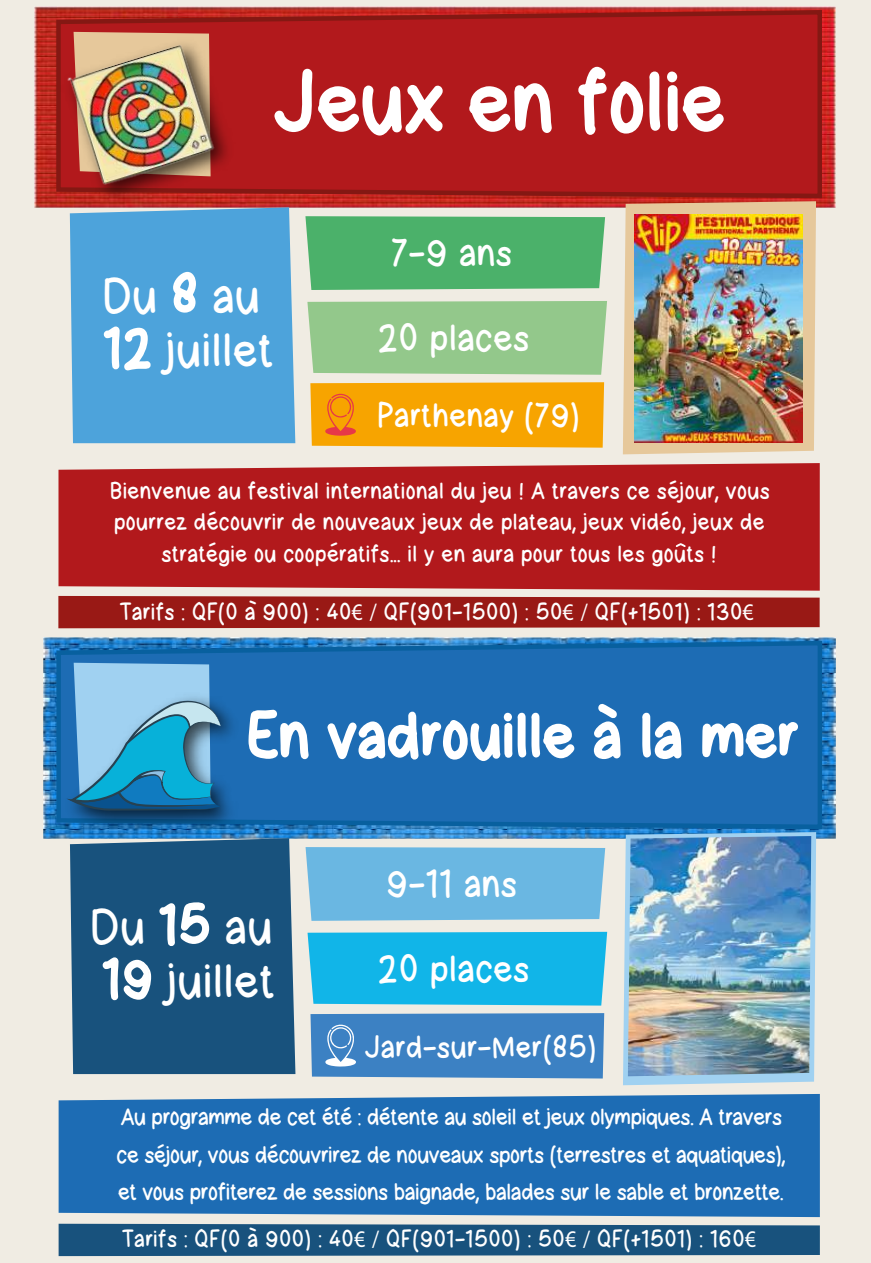
<style>
.page{position:relative;width:871px;height:1263px;background:#f0ece3}
.page>*{position:absolute;margin:0;border:0;box-sizing:border-box;transform-origin:0 0}
.t1{font:84.6px "Summer Rise";color:#fff;scale:.9 1}
.t2{font:63px "Summer Rise";color:#fff;scale:.9 1}
.t3{font:48.6px/54.7px "Summer Rise";color:#fff;scale:.9 1}
.t4{font:38.25px "Summer Rise";color:#fff;scale:.9 1}
.t5{font:33.75px "Summer Rise";color:#fff;scale:.9 1}
.t6{font:31.5px "Summer Rise";color:#fff;scale:.9 1}
.t7{font:23.62px/31.3px "Summer Rise";color:#fff;text-align:center;scale:.9 1}
.s1{font-size:54px}
.s2{font-family:"Myriad Pro"}
</style>
<div class="page">
<img style="left:43px;top:556px;width:793px;height:283px">
<img style="left:34px;top:6px;width:802px;height:202px">
<img style="left:53px;top:688px;width:5px;height:148px">
<img style="left:58px;top:6px;width:761px;height:1250px">
<h1 class="t1" style="left:273px;top:71px;width:502px;rotate:-1deg">Jeux en folie</h1>
<h3 class="t3" style="left:101px;top:274px;width:191px;rotate:-1deg">Du <span class="s1">8</span> au<br><span class="s1">12</span> juillet</h3>
<h3 class="t4" style="left:390px;top:238px;width:136px;rotate:-1deg">7-9 ans</h3>
<h3 class="t4" style="left:377px;top:323px;width:170px;rotate:-1deg">20 places</h3>
<h3 class="t5" style="left:376px;top:402px;width:227px;rotate:-1deg">Parthenay (79)</h3>
<p class="t7" style="left:109px;top:482px;width:735px;rotate:-1deg">Bienvenue au festival international du jeu ! A travers ce sejour, vous pourrez decouvrir de nouveaux jeux de plateau, jeux video, jeux de strategie ou cooperatifs... il y en aura pour tous les gouts !</p>
<p class="t7" style="left:120px;top:603px;width:705px;rotate:-1deg">Tarifs : QF(0 a 900) : 40<span class="s2">€ /</span> QF(901-1500) : 50<span class="s2">€ /</span> QF(+1501) : 130<span class="s2">€</span></p>
<h2 class="t2" style="left:246px;top:714px;width:614px;rotate:-1deg">En vadrouille a la mer</h2>
<h3 class="t3" style="left:89px;top:905px;width:206px;rotate:-1deg">Du <span class="s1">15</span> au<br><span class="s1">19</span> juillet</h3>
<h3 class="t4" style="left:386px;top:869px;width:147px;rotate:-1deg">9-11 ans</h3>
<h3 class="t4" style="left:377px;top:954px;width:170px;rotate:-1deg">20 places</h3>
<h3 class="t6" style="left:364px;top:1035px;width:259px;rotate:-1deg">Jard-sur-Mer(85)</h3>
<p class="t7" style="left:116px;top:1107px;width:745px;line-height:37.1px;text-align:justify;rotate:-1deg">Au programme de cet ete : detente au soleil et jeux olympiques. A travers ce sejour, vous decouvrirez de nouveaux sports (terrestres et aquatiques), et vous profiterez de sessions baignade, balades sur le sable et bronzette.</p>
<p class="t7" style="left:122px;top:1231px;width:705px;rotate:-1deg">Tarifs : QF(0 a 900) : 40<span class="s2">€ /</span> QF(901-1500) : 50<span class="s2">€ /</span> QF(+1501) : 160<span class="s2">€</span></p>
</div>
